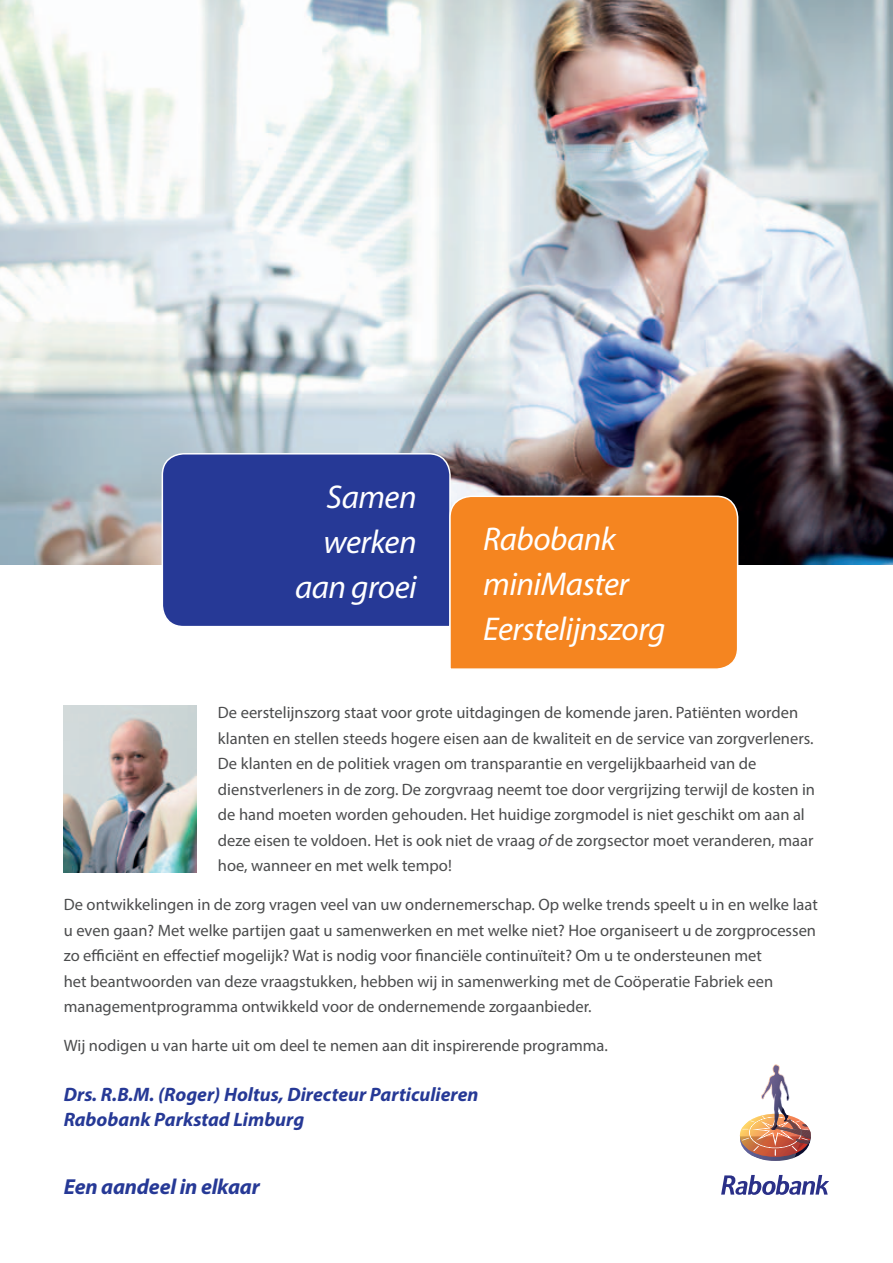
<style>
.page{position:relative;width:893px;height:1263px;background:#fff}
.page>*{position:absolute;margin:0;border:0;box-sizing:border-box;transform-origin:0 0}
.t1{font:italic 33px/45px "Myriad Pro";letter-spacing:-.015em;color:#fff;text-align:right}
.t2{font:italic 700 21.75px "Myriad Pro";letter-spacing:-.01em;color:#263996}
.t3{font:italic 700 19.5px/25.5px "Myriad Pro";color:#263996}
.t4{font:16.5px/25.5px "Myriad Pro";color:#4b4c4d}
.s1{font-style:italic}
</style>
<div class="page">
<img style="left:0;top:0;width:893px;height:564px">
<svg style="left:721px;top:1175px;width:108px;height:20px"></svg>
<img style="left:739px;top:1064px;width:72px;height:97px">
<div style="left:161px;top:452px;width:290px;height:174px;background:#263996"></div>
<div style="left:448px;top:495px;width:291px;height:174px;background:#f58520"></div>
<img style="left:64px;top:706px;width:133px;height:167px">
<h1 class="t1" style="left:295px;top:473px;width:123px">Samen werken aan groei</h1>
<h1 class="t1" style="left:483px;top:516px;width:184px;text-align:left">Rabobank miniMaster<br>Eerstelijnszorg</h1>
<p class="t4" style="left:218px;top:700px;width:599px">De eerstelijnszorg staat voor grote uitdagingen de komende jaren. Patiënten worden klanten en stellen steeds hogere eisen aan de kwaliteit en de service van zorgverleners.<br>De klanten en de politiek vragen om transparantie en vergelijkbaarheid van de dienstverleners in de zorg. De zorgvraag neemt toe door vergrijzing terwijl de kosten in de hand moeten worden gehouden. Het huidige zorgmodel is niet geschikt om aan al deze eisen te voldoen. Het is ook niet de vraag <span class="s1">of</span> de zorgsector moet veranderen, maar hoe, wanneer en met welk tempo!</p>
<p class="t4" style="left:64px;top:892px;width:756px">De ontwikkelingen in de zorg vragen veel van uw ondernemerschap. Op welke trends speelt u in en welke laat u even gaan? Met welke partijen gaat u samenwerken en met welke niet? Hoe organiseert u de zorgprocessen zo efficiënt en effectief mogelijk? Wat is nodig voor financiële continuïteit? Om u te ondersteunen met<br>het beantwoorden van deze vraagstukken, hebben wij in samenwerking met de Coöperatie Fabriek een managementprogramma ontwikkeld voor de ondernemende zorgaanbieder.</p>
<p class="t4" style="left:64px;top:1033px;width:546px">Wij nodigen u van harte uit om deel te nemen aan dit inspirerende programma.</p>
<p class="t3" style="left:64px;top:1081px;width:416px">Drs. R.B.M. (Roger) Holtus, Directeur Particulieren<br>Rabobank Parkstad Limburg</p>
<h2 class="t2" style="left:64px;top:1173px;width:198px">Een aandeel in elkaar</h2>
</div>
